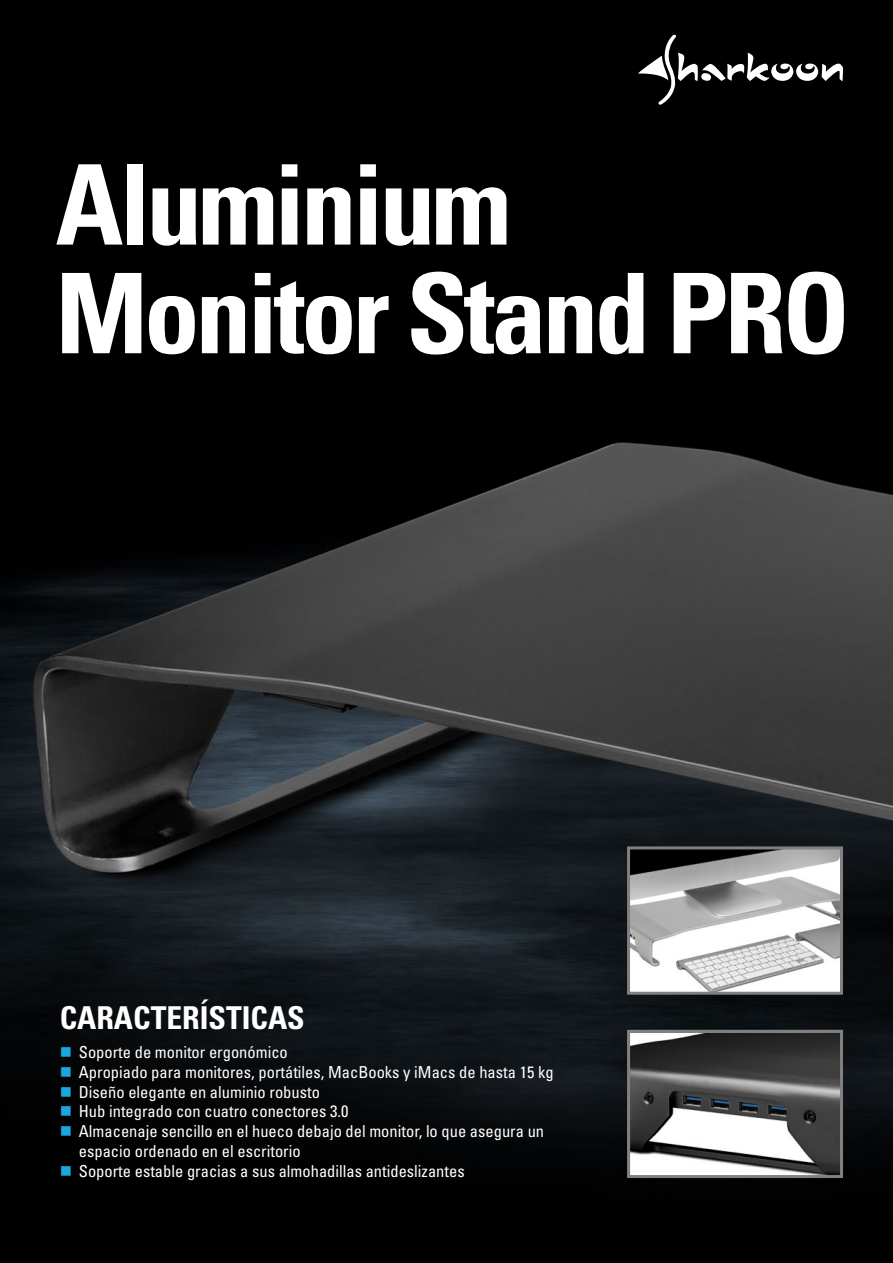
<style>
.page{position:relative;width:893px;height:1263px;background:#fff}
.page>*{position:absolute;margin:0;border:0;box-sizing:border-box;transform-origin:0 0}
.t1{font:700 condensed 111.15px/108.6px "Univers";letter-spacing:-.035em;color:#fff}
.t2{font:700 condensed 31.5px "Univers";color:#fff}
.t3{font:condensed 16.5px/19.8px "Univers";color:#fff}
.s1{color:#1ba7de}
</style>
<div class="page">
<img style="left:0;top:0;width:893px;height:1263px">
<svg style="left:638px;top:35px;width:205px;height:70px;background:#262626"></svg>
<svg style="left:631px;top:1034px;width:208px;height:140px"></svg>
<div style="left:627px;top:1030px;width:216px;height:148px;border:3px solid #808080"></div>
<img style="left:631px;top:850px;width:208px;height:141px">
<div style="left:627px;top:846px;width:216px;height:149px;border:3px solid #808080"></div>
<h1 class="t1" style="left:55px;top:150px;width:796px">Aluminium<br>Monitor Stand PRO</h1>
<h2 class="t2" style="left:60px;top:998px;width:247px">CARACTERÍSTICAS</h2>
<p class="t3" style="left:60px;top:1042px;width:230px"><span class="s1">■</span> Soporte de monitor ergonómico</p>
<p class="t3" style="left:60px;top:1062px;width:495px"><span class="s1">■</span> Apropiado para monitores, portátiles, MacBooks y iMacs de hasta 15 kg</p>
<p class="t3" style="left:60px;top:1081px;width:262px"><span class="s1">■</span> Diseño elegante en aluminio robusto</p>
<p class="t3" style="left:60px;top:1101px;width:290px"><span class="s1">■</span> Hub integrado con cuatro conectores 3.0</p>
<p class="t3" style="left:79px;top:1121px;width:467px;text-indent:-19px"><span class="s1">■</span> Almacenaje sencillo en el hueco debajo del monitor, lo que asegura un espacio ordenado en el escritorio</p>
<p class="t3" style="left:60px;top:1161px;width:406px"><span class="s1">■</span> Soporte estable gracias a sus almohadillas antideslizantes</p>
</div>
